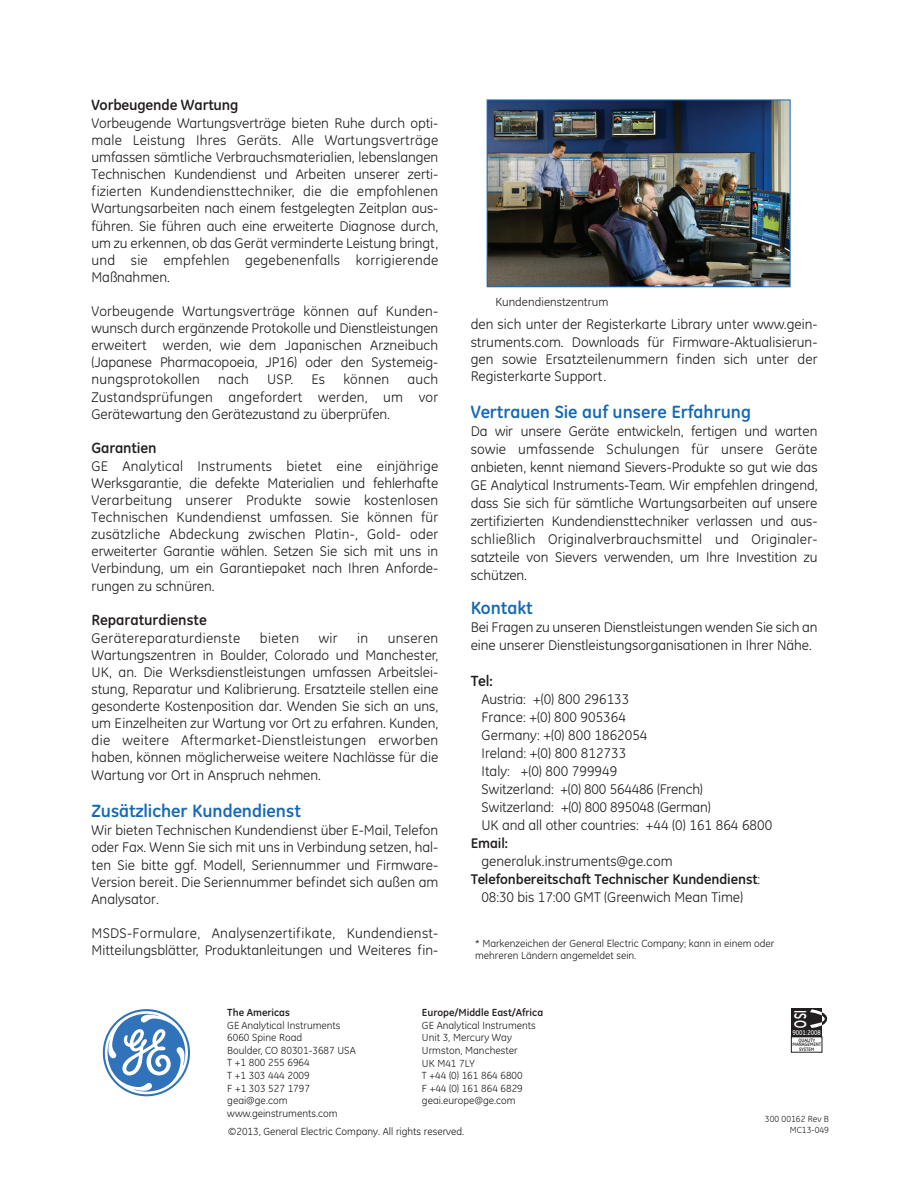
<style>
.page{position:relative;width:918px;height:1188px;background:#fff}
.page>*{position:absolute;margin:0;border:0;box-sizing:border-box;transform-origin:0 0}
.t1{font:700 18px "GE Inspira";color:#1768b4}
.t2{font:700 17.4px "GE Inspira";color:#fff;scale:.69 1}
.t3{font:700 15px "GE Inspira";letter-spacing:-.01em;color:#231f20}
.t4{font:14.25px/17.1px "GE Inspira";color:#231f20;text-align:justify}
.t5{font:700 14.25px "GE Inspira";letter-spacing:-.005em;color:#231f20}
.t6{font:14.25px "GE Inspira";letter-spacing:.02em;color:#231f20}
.t7{font:12px "GE Inspira";letter-spacing:.005em;color:#231f20}
.t8{font:10.5px/12.6px "GE Inspira";color:#231f20}
.t9{font:700 10.5px "GE Inspira";color:#231f20}
.t10{font:9px/10.8px "GE Inspira";color:#231f20;text-align:right}
.t11{font:500 7.05px "GE Inspira";color:#fff;scale:.9 1}
.t12{font:700 5.1px/4.8px "GE Inspira";letter-spacing:-.005em;color:#231f20;text-align:center;scale:.9 1}
.s1{font-weight:400}
</style>
<div class="page">
<svg style="left:103px;top:1009px;width:87px;height:87px"></svg>
<div style="left:791px;top:1008px;width:31px;height:29px;background:#231f20"></div>
<svg style="left:810px;top:1009px;width:17px;height:19px"></svg>
<img style="left:489px;top:102px;width:300px;height:183px">
<div style="left:487px;top:100px;width:304px;height:187px;border:1px solid #1768b4"></div>
<p class="t3" style="left:91px;top:99px;width:149px">Vorbeugende Wartung</p>
<p class="t4" style="left:91px;top:116px;width:348px">Vorbeugende Wartungsverträge bieten Ruhe durch opti&shy;male Leistung Ihres Geräts. Alle Wartungsverträge umfassen sämtliche Verbrauchsmaterialien, lebenslangen Technischen Kundendienst und Arbeiten unserer zerti&shy;fizierten Kundendiensttechniker, die die empfohlenen Wartungsarbeiten nach einem festgelegten Zeitplan aus&shy;führen. Sie führen auch eine erweiterte Diagnose durch, um zu erkennen, ob das Gerät verminderte Leistung bringt, und sie empfehlen gegebenenfalls korrigierende Maßnahmen.</p>
<p class="t4" style="left:91px;top:304px;width:348px">Vorbeugende Wartungsverträge können auf Kunden&shy;wunsch durch ergänzende Protokolle und Dienstleistungen erweitert werden, wie dem Japanischen Arzneibuch (Japanese Pharmacopoeia, JP16) oder den Systemeig&shy;nungsprotokollen</p>
<p class="t4" style="left:91px;top:372px;width:348px;text-indent:316px">auch Zustandsprüfungen angefordert werden, um vor Gerätewartung den Gerätezustand zu überprüfen.</p>
<p class="t3" style="left:91px;top:442px;width:66px">Garantien</p>
<p class="t4" style="left:91px;top:458px;width:348px">GE Analytical Instruments bietet eine einjährige Werksgarantie, die defekte Materialien und fehlerhafte Verarbeitung unserer Produkte sowie kostenlosen Technischen Kundendienst umfassen. Sie können für zusätzliche Abdeckung zwischen Platin-, Gold- oder erweiterter Garantie wählen. Setzen Sie sich mit uns in Verbindung, um ein Garantiepaket nach Ihren Anforde&shy;rungen zu schnüren.</p>
<p class="t3" style="left:91px;top:614px;width:117px">Reparaturdienste</p>
<p class="t6" style="left:91px;top:632px;width:150px">Gerätereparaturdienste</p>
<p class="t4" style="left:260px;top:630px;width:41px">bieten</p>
<p class="t4" style="left:319px;top:630px;width:20px">wir</p>
<p class="t4" style="left:357px;top:630px;width:13px">in</p>
<p class="t4" style="left:218px;top:372px;width:32px">nach</p>
<p class="t4" style="left:267px;top:372px;width:28px">USP.</p>
<p class="t4" style="left:312px;top:372px;width:15px">Es</p>
<p class="t4" style="left:343px;top:372px;width:47px">können</p>
<p class="t4" style="left:91px;top:630px;width:348px;text-indent:296px">unseren Wartungszentren in Boulder, Colorado und Manchester, UK, an. Die Werksdienstleistungen umfassen Arbeitslei&shy;stung, Reparatur und Kalibrierung. Ersatzteile stellen eine gesonderte Kostenposition dar. Wenden Sie sich an uns, um Einzelheiten zur Wartung vor Ort zu erfahren. Kunden, die weitere Aftermarket-Dienstleistungen erworben haben, können möglicherweise weitere Nachlässe für die Wartung vor Ort in Anspruch nehmen.</p>
<p class="t1" style="left:91px;top:803px;width:211px">Zusätzlicher Kundendienst</p>
<p class="t4" style="left:91px;top:823px;width:348px">Wir bieten Technischen Kundendienst über E-Mail, Telefon oder Fax. Wenn Sie sich mit uns in Verbindung setzen, hal&shy;ten Sie bitte ggf. Modell, Seriennummer und Firmware-Version bereit. Die Seriennummer befindet sich außen am Analysator.</p>
<p class="t4" style="left:91px;top:926px;width:348px">MSDS-Formulare, Analysenzertifikate, Kundendienst-<br>Mitteilungsblätter, Produktanleitungen und Weiteres fin-</p>
<p class="t7" style="left:495px;top:297px;width:115px">Kundendienstzentrum</p>
<p class="t4" style="left:471px;top:317px;width:348px">den sich unter der Registerkarte Library unter www.gein&shy;struments.com. Downloads für Firmware-Aktualisierun&shy;gen sowie Ersatzteilenummern finden sich unter der Registerkarte Support.</p>
<p class="t1" style="left:471px;top:404px;width:282px">Vertrauen Sie auf unsere Erfahrung</p>
<p class="t4" style="left:471px;top:423px;width:348px;line-height:18px">Da wir unsere Geräte entwickeln, fertigen und warten sowie umfassende Schulungen für unsere Geräte anbieten, kennt niemand Sievers-Produkte so gut wie das GE Analytical Instruments-Team. Wir empfehlen dringend, dass Sie sich für sämtliche Wartungsarbeiten auf unsere zertifizierten Kundendiensttechniker verlassen und aus&shy;schließlich Originalverbrauchsmittel und Originaler&shy;satzteile von Sievers verwenden, um Ihre Investition zu schützen.</p>
<p class="t1" style="left:471px;top:601px;width:63px">Kontakt</p>
<p class="t4" style="left:471px;top:619px;width:348px;line-height:18px">Bei Fragen zu unseren Dienstleistungen wenden Sie sich an eine unserer Dienstleistungsorganisationen in Ihrer Nähe.</p>
<p class="t3" style="left:471px;top:675px;width:24px">Tel:</p>
<p class="t4" style="left:481px;top:691px;width:292px;line-height:18px;text-align:left">Austria: +(0) 800 296133<br>France: +(0) 800 905364<br>Germany: +(0) 800 1862054<br>Ireland: +(0) 800 812733<br>Italy: +(0) 800 799949<br>Switzerland: +(0) 800 564486 (French)<br>Switzerland: +(0) 800 895048 (German)<br>UK and all other countries: +44 (0) 161 864 6800</p>
<p class="t5" style="left:471px;top:838px;width:39px">Email:</p>
<p class="t4" style="left:481px;top:854px;width:193px">generaluk.instruments@ge.com</p>
<p class="t5" style="left:471px;top:874px;width:291px">Telefonbereitschaft Technischer Kundendienst<span class="s1">:</span></p>
<p class="t4" style="left:481px;top:890px;width:263px">08:30 bis 17:00 GMT (Greenwich Mean Time)</p>
<p class="t8" style="left:475px;top:937px;width:301px">* Markenzeichen der General Electric Company; kann in einem oder mehreren Ländern angemeldet sein.</p>
<p class="t9" style="left:227px;top:1008px;width:64px">The Americas</p>
<p class="t8" style="left:227px;top:1019px;width:130px">GE Analytical Instruments<br>6060 Spine Road<br>Boulder, CO 80301-3687 USA<br>T +1 800 255 6964<br>T +1 303 444 2009<br>F +1 303 527 1797 geai@ge.com www.geinstruments.com</p>
<p class="t9" style="left:422px;top:1008px;width:123px">Europe/Middle East/Africa</p>
<p class="t8" style="left:422px;top:1020px;width:115px">GE Analytical Instruments<br>Unit 3, Mercury Way<br>Urmston, Manchester<br>UK M41 7LY<br>T +44 (0) 161 864 6800<br>F +44 (0) 161 864 6829 geai.europe@ge.com</p>
<p class="t2" style="left:811px;top:1010px;width:29px;rotate:90deg">ISO</p>
<p class="t11" style="left:792px;top:1028px;width:33px">9001:2008</p>
<p class="t12" style="left:792px;top:1037px;width:33px">QUALITY<br>MANAGEMENT<br>SYSTEM</p>
<p class="t8" style="left:228px;top:1126px;width:238px">©2013, General Electric Company. All rights reserved.</p>
<p class="t10" style="left:765px;top:1114px;width:66px">300 00162 Rev B<br>MC13-049</p>
</div>
